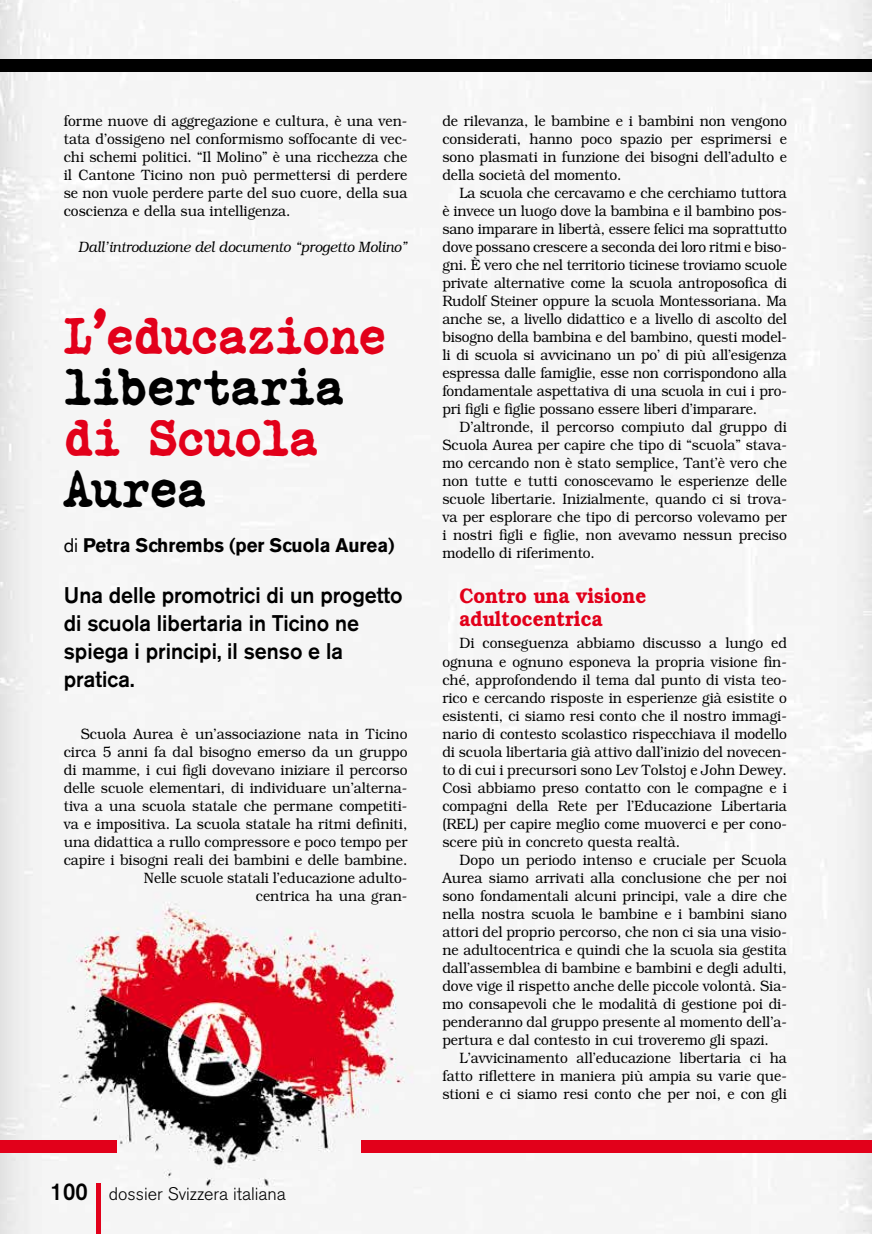
<style>
.page{position:relative;width:872px;height:1234px;background:#fff}
.page>*{position:absolute;margin:0;border:0;box-sizing:border-box;transform-origin:0 0}
.t1{font:49.5px "Courier Polski 1941";color:#e2001a;scale:.95 1}
.t2{font:49.5px "Courier Polski 1941";letter-spacing:-.01em;color:#000;scale:.95 1}
.t3{font:500 22.5px/28px "Akzidenz Grotesk BE";color:#000;scale:.95 1}
.t4{font:600 21px/22.5px "Bookman";color:#e2001a;scale:.9 1}
.t5{font:700 19.5px "Akzidenz Grotesk BE";color:#000;scale:.95 1}
.t6{font:300 18px "Akzidenz Grotesk BE";color:#000}
.t7{font:300 15px/18px "Bookman";color:#000;text-align:justify;scale:.92 1}
.t8{font:italic 300 15px "Bookman";color:#000;scale:.92 1}
.s1{font-weight:400}
.s2{font-weight:500;font-size:24.15px}
</style>
<div class="page">
<img style="left:0;top:0;width:872px;height:1233px">
<div style="left:361px;top:1140px;width:511px;height:12px;background:#e2001a"></div>
<div style="left:0;top:1140px;width:117px;height:12px;background:#e2001a"></div>
<div style="left:0;top:60px;width:872px;height:12px;background:#000"></div>
<hr style="left:96px;top:1182px;width:4px;height:51px;background:#e2001a">
<p class="t7" style="left:64px;top:112px;width:375px">forme nuove di aggregazione e cultura, è una ven&shy;tata d’ossigeno nel conformismo soffocante di vec&shy;chi schemi politici. “Il Molino” è una ricchezza che il Cantone Ticino non può permettersi di perdere se non vuole perdere parte del suo cuore, della sua coscienza e della sua intelligenza.</p>
<p class="t8" style="left:78px;top:239px;width:359px">Dall’introduzione del documento “progetto Molino”</p>
<h1 class="t1" style="left:64px;top:305px;width:340px">L’educazione</h1>
<h1 class="t2" style="left:64px;top:356px;width:296px">libertaria</h1>
<h1 class="t1" style="left:64px;top:407px;width:269px">di Scuola</h1>
<h1 class="t2" style="left:64px;top:458px;width:151px">Aurea</h1>
<h3 class="t5" style="left:64px;top:534px;width:350px"><span class="s1">di</span> Petra Schrembs (per Scuola Aurea)</h3>
<h2 class="t3" style="left:64px;top:581px;width:358px">Una delle promotrici di un progetto di scuola libertaria in Ticino ne spiega i principi, il senso e la pratica.</h2>
<p class="t7" style="left:64px;top:724px;width:375px;text-align:right">Scuola Aurea è un’associazione nata in Ticino circa 5 anni fa dal bisogno emerso da un gruppo di mamme, i cui figli dovevano iniziare il percorso delle scuole elementari, di individuare un’alterna&shy;tiva a una scuola statale che permane competiti&shy;va e impositiva. La scuola statale ha ritmi definiti, una didattica a rullo compressore e poco tempo per capire i bisogni reali dei bambini e delle bambine.<br>Nelle scuole statali l’educazione adulto-<br>centrica ha una gran-</p>
<p class="t6" style="left:50px;top:1183px;width:237px"><span class="s2">100</span> dossier Svizzera italiana</p>
<p class="t7" style="left:442px;top:112px;width:376px">de rilevanza, le bambine e i bambini non vengono considerati, hanno poco spazio per esprimersi e sono plasmati in funzione dei bisogni dell’adulto e della società del momento.</p>
<p class="t7" style="left:442px;top:184px;width:376px;text-indent:17px">La scuola che cercavamo e che cerchiamo tuttora è invece un luogo dove la bambina e il bambino pos&shy;sano imparare in libertà, essere felici ma soprattutto dove possano crescere a seconda dei loro ritmi e biso&shy;gni. È vero che nel territorio ticinese troviamo scuole private alternative come la scuola antroposofica di Rudolf Steiner oppure la scuola Montessoriana. Ma anche se, a livello didattico e a livello di ascolto del bisogno della bambina e del bambino, questi model&shy;li di scuola si avvicinano un po’ di più all’esigenza espressa dalle famiglie, esse non corrispondono alla fondamentale aspettativa di una scuola in cui i pro&shy;pri figli e figlie possano essere liberi d’imparare.</p>
<p class="t7" style="left:442px;top:418px;width:376px;text-indent:17px">D’altronde, il percorso compiuto dal gruppo di Scuola Aurea per capire che tipo di “scuola” stava&shy;mo cercando non è stato semplice, Tant’è vero che non tutte e tutti conoscevamo le esperienze delle scuole libertarie. Inizialmente, quando ci si trova&shy;va per esplorare che tipo di percorso volevamo per i nostri figli e figlie, non avevamo nessun preciso modello di riferimento.</p>
<h3 class="t4" style="left:459px;top:585px;width:209px">Contro una visione adultocentrica</h3>
<p class="t7" style="left:442px;top:634px;width:376px;text-indent:17px">Di conseguenza abbiamo discusso a lungo ed ognuna e ognuno esponeva la propria visione fin&shy;ché, approfondendo il tema dal punto di vista teo&shy;rico e cercando risposte in esperienze già esistite o esistenti, ci siamo resi conto che il nostro immagi&shy;nario di contesto scolastico rispecchiava il modello di scuola libertaria già attivo dall’inizio del novecen&shy;to di cui i precursori sono Lev Tolstoj e John Dewey.<br>Così abbiamo preso contatto con le compagne e i compagni della Rete per l’Educazione Libertaria (REL) per capire meglio come muoverci e per cono&shy;scere più in concreto questa realtà.</p>
<p class="t7" style="left:442px;top:850px;width:376px;text-indent:17px">Dopo un periodo intenso e cruciale per Scuola Aurea siamo arrivati alla conclusione che per noi sono fondamentali alcuni principi, vale a dire che nella nostra scuola le bambine e i bambini siano attori del proprio percorso, che non ci sia una visio&shy;ne adultocentrica e quindi che la scuola sia gestita dall’assemblea di bambine e bambini e degli adulti, dove vige il rispetto anche delle piccole volontà. Sia&shy;mo consapevoli che le modalità di gestione poi di&shy;penderanno dal gruppo presente al momento dell’a&shy;pertura e dal contesto in cui troveremo gli spazi.</p>
<p class="t7" style="left:442px;top:1048px;width:376px;text-indent:17px">L’avvicinamento all’educazione libertaria ci ha fatto riflettere in maniera più ampia su varie que&shy;stioni e ci siamo resi conto che per noi, e con gli</p>
</div>
